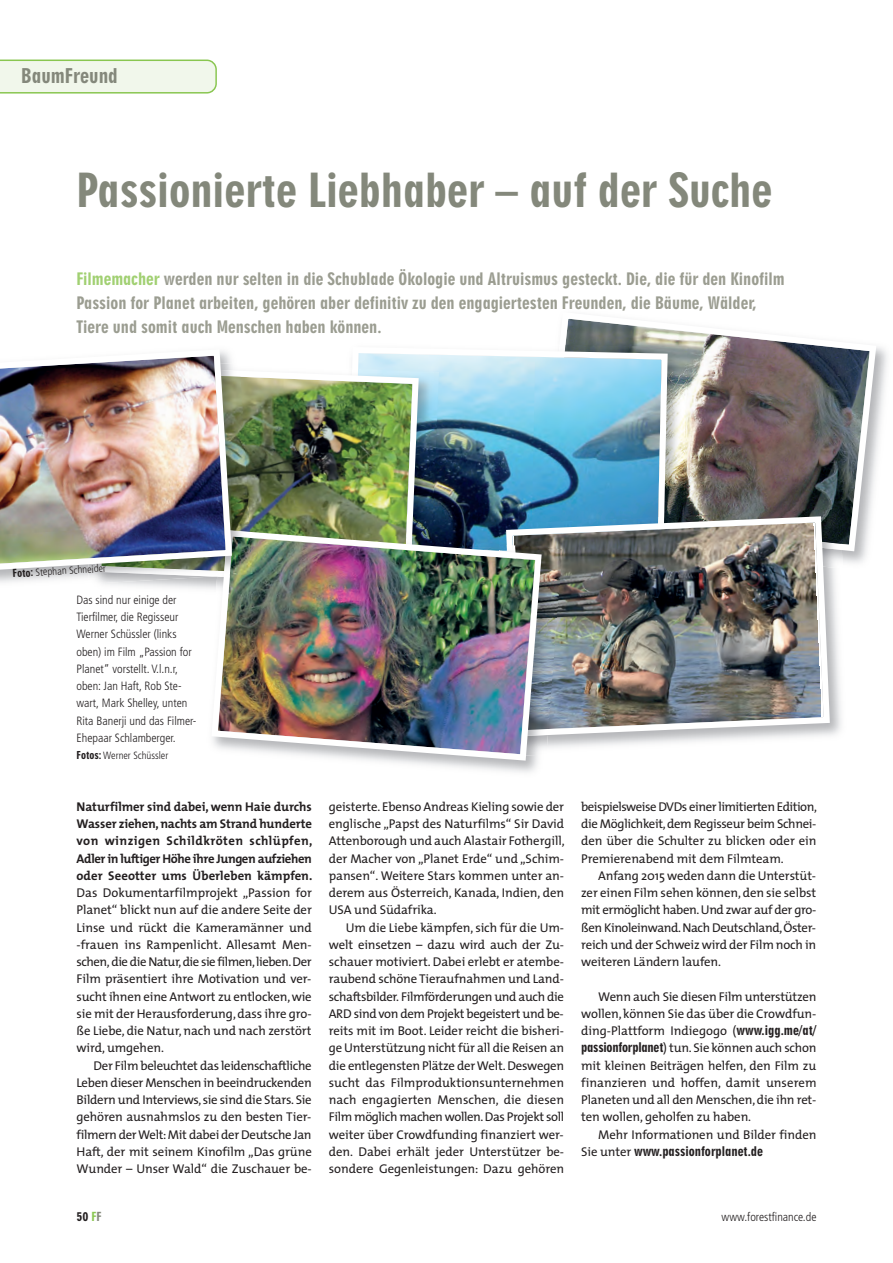
<style>
.page{position:relative;width:893px;height:1263px;background:#fff}
.page>*{position:absolute;margin:0;border:0;box-sizing:border-box;transform-origin:0 0}
.t1{font:45px "Geometric 706 BT Black Condensed B";color:#84887b}
.t2{font:19.5px "Geometric 706 BT Black Condensed B";color:#84887b}
.t3{font:16.5px/24px "Geometric 706 BT Black Condensed B";color:#9b9d91}
.t4{font:12.75px/17.2px "The Mix";letter-spacing:-.005em;color:#231f20;text-align:justify}
.t5{font:700 12.75px/17.2px "The Mix";letter-spacing:.005em;color:#231f20;text-align:justify}
.t6{font:12.75px "Geometric 706 BT Black Condensed B";color:#231f20}
.t7{font:300 condensed 12px/17.2px "Frutiger";color:#231f20}
.t8{font:12px "Geometric 706 BT Black Condensed B";color:#231f20}
.t9{font:300 condensed 10.5px "Frutiger";color:#231f20}
.s1{color:#a1d072}
.s2{font-family:"Geometric 706 BT Black Condensed B";font-weight:400;font-stretch:normal}
.s3{font-family:"Geometric 706 BT Black Condensed B"}
.s4{font-family:"The Mix"}
.s5{color:#89c650}
.s6{color:#84887b}
</style>
<div class="page">
<img style="left:558px;top:311px;width:322px;height:244px">
<img style="left:671px;top:345px;width:17px;height:168px">
<img style="left:358px;top:344px;width:313px;height:183px">
<img style="left:833px;top:533px;width:10px;height:36px">
<img style="left:684px;top:509px;width:158px;height:35px">
<img style="left:503px;top:513px;width:330px;height:226px">
<svg style="left:0;top:60px;width:217px;height:34px;background:#e8f3df"></svg>
<img style="left:422px;top:369px;width:17px;height:158px">
<img style="left:249px;top:362px;width:173px;height:165px">
<img style="left:545px;top:545px;width:17px;height:185px">
<img style="left:250px;top:525px;width:156px;height:2px">
<img style="left:208px;top:527px;width:337px;height:237px">
<img style="left:0;top:578px;width:240px;height:12px">
<img style="left:88px;top:576px;width:152px;height:8px">
<img style="left:235px;top:376px;width:14px;height:147px">
<img style="left:235px;top:523px;width:15px;height:7px">
<img style="left:235px;top:530px;width:15px;height:46px">
<img style="left:235px;top:537px;width:17px;height:38px">
<img style="left:0;top:351px;width:235px;height:227px">
<h2 class="t2" style="left:21px;top:69px;width:98px">BaumFreund</h2>
<h1 class="t1" style="left:77px;top:173px;width:697px">Passionierte Liebhaber – auf der Suche</h1>
<p class="t3" style="left:77px;top:268px;width:710px"><span class="s1">Filmemacher</span> werden nur selten in die Schublade Ökologie und Altruismus gesteckt. Die, die für den Kinofilm<br>Passion for Planet arbeiten, gehören aber definitiv zu den engagiertesten Freunden, die Bäume, Wälder,<br>Tiere und somit auch Menschen haben können.</p>
<p class="t9" style="left:13px;top:569px;width:95px;rotate:-3deg"><span class="s2">Foto:</span> Stephan Schneider</p>
<p class="t7" style="left:77px;top:592px;width:121px">Das sind nur einige der<br>Tierfilmer, die Regisseur<br>Werner Schüssler (links oben) im Film „Passion for<br>Planet“ vorstellt. V.l.n.r, oben: Jan Haft, Rob Ste&shy;wart, Mark Shelley, unten<br>Rita Banerji und das Filmer-<br>Ehepaar Schlamberger.</p>
<p class="t9" style="left:77px;top:751px;width:93px"><span class="s2">Fotos:</span> Werner Schüssler</p>
<p class="t5" style="left:77px;top:799px;width:237px">Naturfilmer sind dabei, wenn Haie durchs Wasser ziehen, nachts am Strand hunderte von winzigen Schildkröten schlüpfen, Adler in luftiger Höhe ihre Jungen aufziehen oder Seeotter ums Überleben kämpfen.</p>
<p class="t4" style="left:77px;top:886px;width:237px">Das Dokumentarfilmprojekt „Passion for Planet“ blickt nun auf die andere Seite der Linse und rückt die Kameramänner und -frauen ins Rampenlicht. Allesamt Men&shy;schen, die die Natur, die sie filmen, lieben. Der Film präsentiert ihre Motivation und ver&shy;sucht ihnen eine Antwort zu entlocken, wie sie mit der Herausforderung, dass ihre gro&shy;ße Liebe, die Natur, nach und nach zerstört wird, umgehen.</p>
<p class="t4" style="left:77px;top:1058px;width:237px;text-indent:17px">Der Film beleuchtet das leidenschaftliche Leben dieser Menschen in beeindruckenden Bildern und Interviews, sie sind die Stars. Sie gehören ausnahms los zu den besten Tier&shy;filmern der Welt: Mit dabei der Deutsche Jan Haft, der mit seinem Kinofilm „Das grüne Wunder – Unser Wald“ die Zuschauer be-</p>
<p class="t4" style="left:329px;top:799px;width:237px">geisterte. Ebenso Andreas Kieling sowie der englische „Papst des Naturfilms“ Sir David Attenborough und auch Alastair Fothergill, der Macher von „Planet Erde“ und „Schim&shy;pansen“. Weitere Stars kommen unter an&shy;derem aus Österreich, Kanada, Indien, den USA und Südafrika.</p>
<p class="t4" style="left:329px;top:920px;width:237px;text-indent:17px">Um die Liebe kämpfen, sich für die Um&shy;welt einsetzen – dazu wird auch der Zu&shy;schauer motiviert. Dabei erlebt er atembe&shy;raubend schöne Tieraufnahmen und Land&shy;schaftsbilder. Filmförderungen und auch die ARD sind von dem Projekt begeistert und be&shy;reits mit im Boot. Leider reicht die bisheri&shy;ge Unterstützung nicht für all die Reisen an die entlegensten Plätze der Welt. Deswegen sucht das Filmproduktionsunternehmen nach engagierten Menschen, die diesen Film möglich machen wollen. Das Projekt soll weiter über Crowdfunding finanziert wer&shy;den. Dabei erhält jeder Unterstützer be&shy;son dere Gegenleistungen: Dazu gehören</p>
<p class="t4" style="left:581px;top:799px;width:237px">beispielsweise DVDs einer limitierten Edition, die Möglichkeit, dem Regisseur beim Schnei&shy;den über die Schulter zu blicken oder ein Premierenabend mit dem Filmteam.</p>
<p class="t4" style="left:581px;top:868px;width:237px;text-indent:17px">Anfang 2015 weden dann die Unterstüt&shy;zer einen Film sehen können, den sie selbst mit ermöglicht haben. Und zwar auf der gro&shy;ßen Kinoleinwand. Nach Deutschland, Öster&shy;reich und der Schweiz wird der Film noch in weiteren Ländern laufen.</p>
<p class="t4" style="left:581px;top:989px;width:237px;text-indent:17px">Wenn auch Sie diesen Film unterstützen wollen, können Sie das über die Crowdfun&shy;ding-Plattform Indiegogo (<span class="s3">www.igg.me/at/ passionforplanet</span>) tun. Sie können auch schon mit kleinen Beiträgen helfen, den Film zu finanzieren und hoffen, damit unserem Planeten und all den Menschen, die ihn ret&shy;ten wollen, geholfen zu haben.</p>
<p class="t4" style="left:598px;top:1127px;width:220px">Mehr Informationen und Bilder finden</p>
<p class="t6" style="left:581px;top:1146px;width:183px"><span class="s4">Sie unter</span> www.passionforplanet.de</p>
<p class="t8" style="left:77px;top:1212px;width:27px">50 <span class="s5">F</span><span class="s6">F</span></p>
<p class="t7" style="left:722px;top:1209px;width:96px">www.forestfinance.de</p>
</div>
